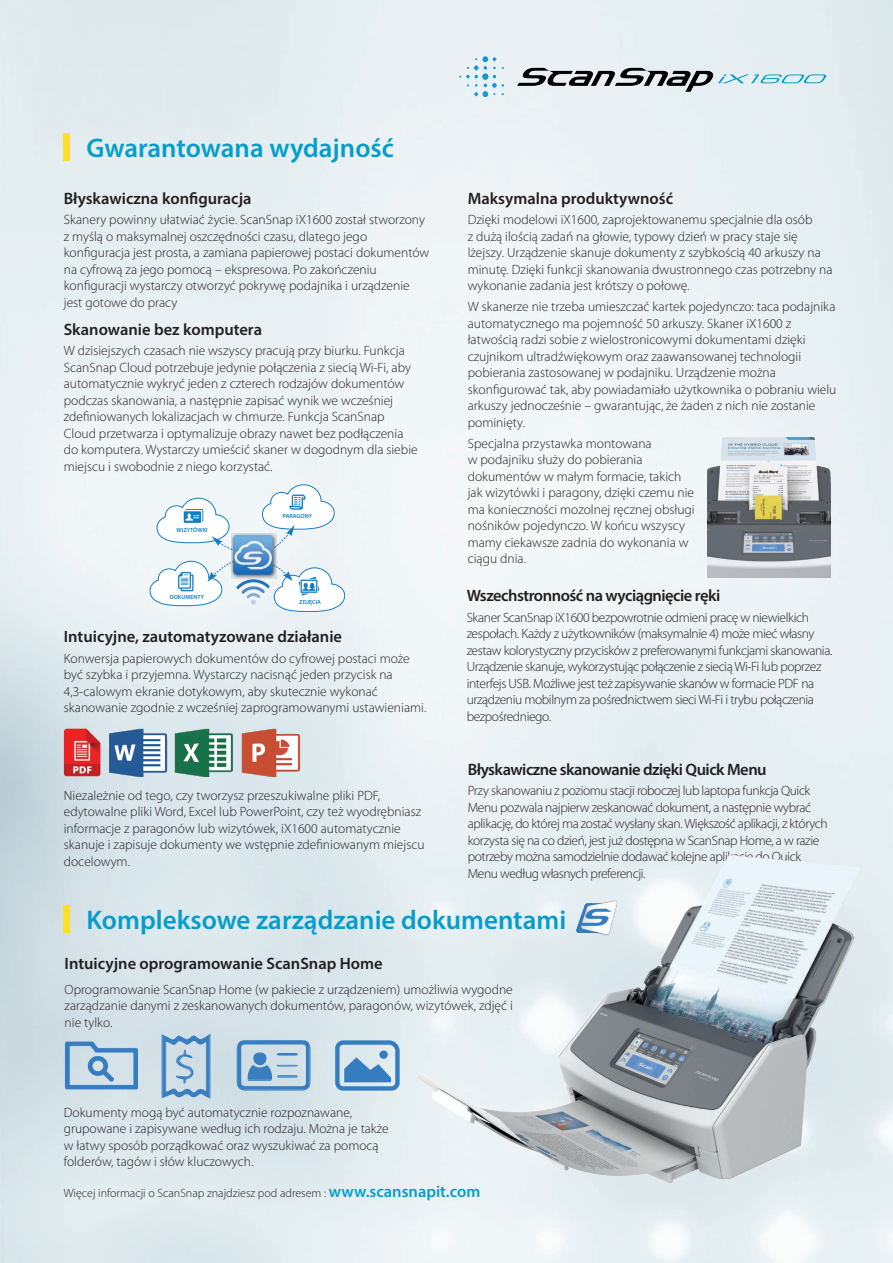
<style>
.page{position:relative;width:893px;height:1263px;background:#fff}
.page>*{position:absolute;margin:0;border:0;box-sizing:border-box;transform-origin:0 0}
.t1{font:600 27px "Myriad Pro";color:#079dca}
.t2{font:600 16.5px "Myriad Pro";color:#231f20}
.t3{font:600 16.5px "Myriad Pro";letter-spacing:-.03em;color:#231f20}
.t4{font:300 13.5px/16.5px "Myriad Pro";color:#231f20}
.t5{font:300 13.5px/16.5px "Myriad Pro";letter-spacing:-.03em;color:#231f20}
.t6{font:300 12px "Myriad Pro";color:#231f20}
.t7{font:500 6.3px "Fujitsu Sans";color:#147ec2}
.t8{font:600 6px "Myriad Pro";color:#147ec2}
.s1{font-weight:600;font-size:16.5px;color:#079dca}
</style>
<div class="page">
<img style="left:0;top:0;width:893px;height:1263px">
<div style="left:64px;top:133px;width:6px;height:27px;background:#ffdd2b"></div>
<img style="left:707px;top:433px;width:123px;height:145px">
<div style="left:64px;top:905px;width:6px;height:28px;background:#ffdd2b"></div>
<img style="left:105px;top:727px;width:200px;height:49px">
<img style="left:63px;top:727px;width:39px;height:52px">
<svg style="left:718px;top:74px;width:109px;height:9px"></svg>
<img style="left:459px;top:57px;width:258px;height:39px">
<img style="left:64px;top:1035px;width:73px;height:58px">
<svg style="left:162px;top:1034px;width:48px;height:65px;background:#9dbdd8"></svg>
<svg style="left:237px;top:1040px;width:73px;height:50px;background:#94b8d6"></svg>
<svg style="left:335px;top:1040px;width:65px;height:51px;background:#88b2d6"></svg>
<svg style="left:231px;top:533px;width:46px;height:27px"></svg>
<img style="left:233px;top:535px;width:40px;height:25px">
<svg style="left:150px;top:560px;width:195px;height:52px"></svg>
<svg style="left:156px;top:497px;width:77px;height:53px"></svg>
<svg style="left:261px;top:484px;width:74px;height:64px"></svg>
<div style="left:169px;top:525px;width:48px;height:6px;background:#fff"></div>
<div style="left:283px;top:511px;width:27px;height:6px;background:#fff"></div>
<div style="left:168px;top:593px;width:36px;height:7px;background:#fff"></div>
<div style="left:296px;top:596px;width:25px;height:7px;background:#fff"></div>
<img style="left:419px;top:843px;width:449px;height:420px">
<h1 class="t1" style="left:86px;top:131px;width:309px">Gwarantowana wydajność</h1>
<p class="t2" style="left:64px;top:188px;width:189px">Błyskawiczna konfiguracja</p>
<p class="t4" style="left:64px;top:212px;width:367px">Skanery powinny ułatwiać życie. ScanSnap iX1600 został stworzony z myślą o maksymalnej oszczędności czasu, dlatego jego konfiguracja jest prosta, a zamiana papierowej postaci dokumentów na cyfrową za jego pomocą – ekspresowa. Po zakończeniu konfiguracji wystarczy otworzyć pokrywę podajnika i urządzenie jest gotowe do pracy</p>
<p class="t2" style="left:468px;top:188px;width:207px">Maksymalna produktywność</p>
<p class="t4" style="left:468px;top:212px;width:366px">Dzięki modelowi iX1600, zaprojektowanemu specjalnie dla osób<br>z dużą ilością zadań na głowie, typowy dzień w pracy staje się lżejszy. Urządzenie skanuje dokumenty z szybkością 40 arkuszy na minutę. Dzięki funkcji skanowania dwustronnego czas potrzebny na wykonanie zadania jest krótszy o połowę.</p>
<p class="t4" style="left:468px;top:298px;width:370px">W skanerze nie trzeba umieszczać kartek pojedynczo: taca podajnika automatycznego ma pojemność 50 arkuszy. Skaner iX1600 z łatwością radzi sobie z wielostronicowymi dokumentami dzięki czujnikom ultradźwiękowym oraz zaawansowanej technologii pobierania zastosowanej w podajniku. Urządzenie można skonfigurować tak, aby powiadamiało użytkownika o pobraniu wielu arkuszy jednocześnie – gwarantując, że żaden z nich nie zostanie pominięty.</p>
<p class="t2" style="left:64px;top:318px;width:200px">Skanowanie bez komputera</p>
<p class="t4" style="left:64px;top:342px;width:355px">W dzisiejszych czasach nie wszyscy pracują przy biurku. Funkcja ScanSnap Cloud potrzebuje jedynie połączenia z siecią Wi-Fi, aby automatycznie wykryć jeden z czterech rodzajów dokumentów podczas skanowania, a następnie zapisać wynik we wcześniej zdefiniowanych lokalizacjach w chmurze. Funkcja ScanSnap Cloud przetwarza i optymalizuje obrazy nawet bez podłączenia do komputera. Wystarczy umieścić skaner w dogodnym dla siebie miejscu i swobodnie z niego korzystać.</p>
<p class="t4" style="left:468px;top:435px;width:228px">Specjalna przystawka montowana<br>w podajniku służy do pobierania dokumentów w małym formacie, takich jak wizytówki i paragony, dzięki czemu nie ma konieczności mozolnej ręcznej obsługi nośników pojedynczo. W końcu wszyscy mamy ciekawsze zadnia do wykonania w ciągu dnia.</p>
<p class="t3" style="left:467px;top:585px;width:255px">Wszechstronność na wyciągnięcie ręki</p>
<p class="t5" style="left:467px;top:609px;width:367px">Skaner ScanSnap iX1600 bezpowrotnie odmieni pracę w niewielkich zespołach. Każdy z użytkowników (maksymalnie 4) może mieć własny zestaw kolorystyczny przycisków z preferowanymi funkcjami skanowania.<br>Urządzenie skanuje, wykorzystując połączenie z siecią Wi-Fi lub poprzez interfejs USB. Możliwe jest też zapisywanie skanów w formacie PDF na urządzeniu mobilnym za pośrednictwem sieci Wi-Fi i trybu połączenia bezpośredniego.</p>
<p class="t3" style="left:468px;top:759px;width:300px">Błyskawiczne skanowanie dzięki Quick Menu</p>
<p class="t5" style="left:468px;top:782px;width:361px">Przy skanowaniu z poziomu stacji roboczej lub laptopa funkcja Quick Menu pozwala najpierw zeskanować dokument, a następnie wybrać aplikację, do której ma zostać wysłany skan. Większość aplikacji, z których korzysta się na co dzień, jest już dostępna w ScanSnap Home, a w razie potrzeby można samodzielnie dodawać kolejne aplikacje do Quick Menu według własnych preferencji.</p>
<h1 class="t1" style="left:86px;top:903px;width:481px">Kompleksowe zarządzanie dokumentami</h1>
<p class="t7" style="left:285px;top:510px;width:26px">RECEIPTS</p>
<p class="t8" style="left:283px;top:512px;width:31px">PARAGONY</p>
<p class="t7" style="left:170px;top:523px;width:47px">BUSINESS CARDS</p>
<p class="t8" style="left:177px;top:526px;width:33px">WIZYTÓWKI</p>
<p class="t7" style="left:170px;top:592px;width:35px">DOCUMENTS</p>
<p class="t8" style="left:170px;top:593px;width:36px">DOKUMENTY</p>
<p class="t7" style="left:298px;top:596px;width:23px">PHOTOS</p>
<p class="t8" style="left:299px;top:598px;width:23px">ZDJĘCIA</p>
<p class="t2" style="left:64px;top:626px;width:280px">Intuicyjne, zautomatyzowane działanie</p>
<p class="t4" style="left:64px;top:650px;width:364px">Konwersja papierowych dokumentów do cyfrowej postaci może być szybka i przyjemna. Wystarczy nacisnąć jeden przycisk na 4,3-calowym ekranie dotykowym, aby skutecznie wykonać skanowanie zgodnie z wcześniej zaprogramowanymi ustawieniami.</p>
<p class="t4" style="left:64px;top:787px;width:362px">Niezależnie od tego, czy tworzysz przeszukiwalne pliki PDF, edytowalne pliki Word, Excel lub PowerPoint, czy też wyodrębniasz informacje z paragonów lub wizytówek, iX1600 automatycznie skanuje i zapisuje dokumenty we wstępnie zdefiniowanym miejscu docelowym.</p>
<p class="t2" style="left:65px;top:953px;width:320px">Intuicyjne oprogramowanie ScanSnap Home</p>
<p class="t4" style="left:65px;top:981px;width:450px;text-align:justify">Oprogramowanie ScanSnap Home (w pakiecie z urządzeniem) umożliwia wygodne zarządzanie danymi z zeskanowanych dokumentów, paragonów, wizytówek, zdjęć i nie tylko.</p>
<p class="t4" style="left:64px;top:1104px;width:326px">Dokumenty mogą być automatycznie rozpoznawane, grupowane i zapisywane według ich rodzaju. Można je także w łatwy sposób porządkować oraz wyszukiwać za pomocą folderów, tagów i słów kluczowych.</p>
<p class="t6" style="left:64px;top:1186px;width:418px">Więcej informacji o ScanSnap znajdziesz pod adresem : <span class="s1">www.scansnapit.com</span></p>
</div>
